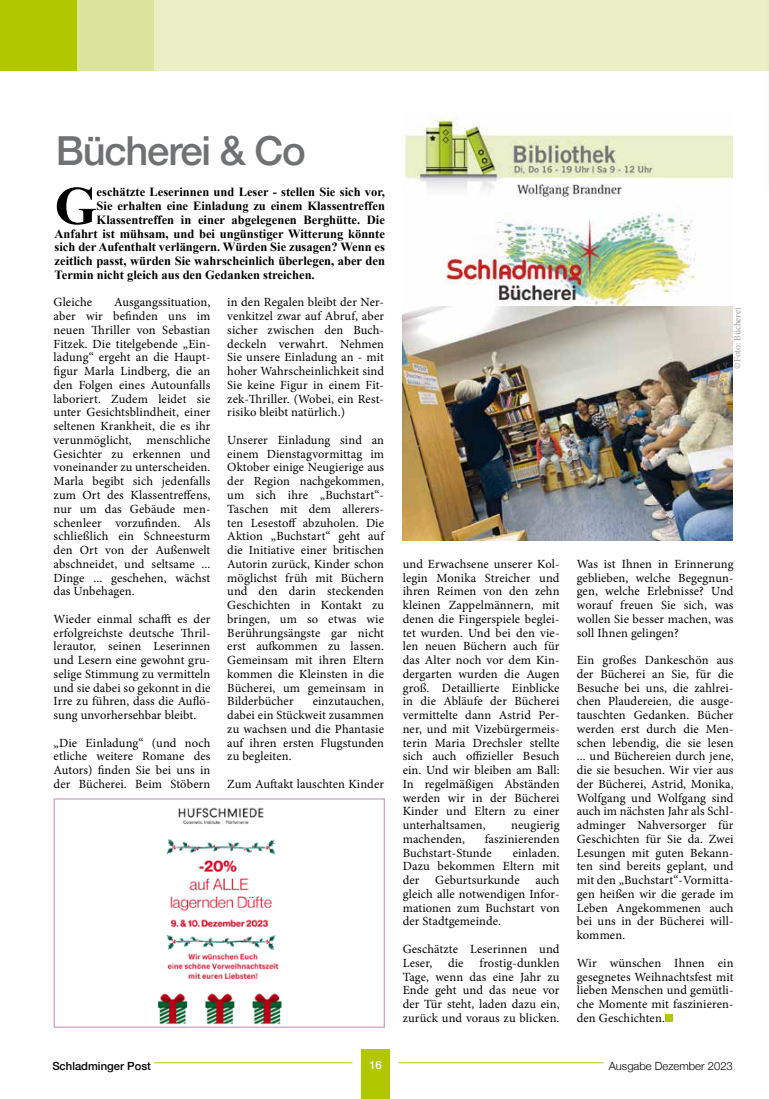
<style>
.page{position:relative;width:769px;height:1099px;background:#fff}
.page>*{position:absolute;margin:0;border:0;box-sizing:border-box;transform-origin:0 0}
.t1{font:700 54px "Times New Roman";color:#000}
.t2{font:500 40px "Helvetica Neue";letter-spacing:-.03em;color:#707172}
.t3{font:12.5px/13.8px "Minion Pro";letter-spacing:.01em;color:#000;text-align:justify}
.t4{font:700 12.5px "Times New Roman";color:#000}
.t5{font:300 11.25px "Helvetica Neue";color:#000}
.t6{font:500 11.25px "Helvetica Neue";color:#000}
.t7{font:500 11.25px "Helvetica Neue";color:#fff}
.t8{font:9.62px "Minion Pro";letter-spacing:-.015em;color:#9c9e9f}
</style>
<div class="page">
<div style="left:361px;top:1049px;width:29px;height:49px;background:#b1c800"></div>
<hr style="left:154px;top:1062px;width:199px;height:1px;background:#b1c800">
<hr style="left:399px;top:1062px;width:204px;height:1px;background:#b1c800">
<div style="left:0;top:0;width:77px;height:71px;background:#b1c800"></div>
<div style="left:77px;top:0;width:77px;height:71px;background:#dbe49a"></div>
<div style="left:154px;top:0;width:615px;height:71px;background:#eaefc5"></div>
<img style="left:402px;top:117px;width:331px;height:423px">
<div style="left:665px;top:1014px;width:8px;height:7px;background:#b1c800"></div>
<hr style="left:767px;top:0;width:2px;height:201px;background:#000;opacity:.75">
<img style="left:157px;top:807px;width:125px;height:217px">
<div style="left:54px;top:798px;width:331px;height:229px;border:1px solid #cda1c7"></div>
<h2 class="t2" style="left:56px;top:118px;width:252px">Bücherei &amp; Co</h2>
<h1 class="t1" style="left:55px;top:168px;width:44px">G</h1>
<p class="t4" style="left:97px;top:183px;width:290px">eschätzte Leserinnen und Leser - stellen Sie sich vor,</p>
<p class="t4" style="left:97px;top:197px;width:290px">Sie erhalten eine Einladung zu einem Klassentreffen</p>
<p class="t4" style="left:97px;top:211px;width:290px">Klassentreffen in einer abgelegenen Berghütte. Die</p>
<p class="t4" style="left:55px;top:225px;width:332px">Anfahrt ist mühsam, und bei ungünstiger Witterung könnte</p>
<p class="t4" style="left:55px;top:238px;width:332px">sich der Aufenthalt verlängern. Würden Sie zusagen? Wenn es</p>
<p class="t4" style="left:55px;top:252px;width:332px">zeitlich passt, würden Sie wahrscheinlich überlegen, aber den</p>
<p class="t4" style="left:55px;top:266px;width:262px">Termin nicht gleich aus den Gedanken streichen.</p>
<p class="t3" style="left:54px;top:295px;width:40px">Gleiche</p>
<p class="t3" style="left:227px;top:295px;width:158px">in den Regalen bleibt der Ner&shy;venkitzel zwar auf Abruf, aber sicher zwischen den Buch&shy;deckeln verwahrt. Nehmen Sie unsere Einladung an - mit hoher Wahrscheinlichkeit sind Sie keine Figur in einem Fit&shy;zek-Thriller. (Wobei, ein Rest&shy;risiko bleibt natürlich.)</p>
<p class="t3" style="left:227px;top:433px;width:158px">Unserer Einladung sind an einem Dienstagvormittag im Oktober einige Neugierige aus der Region nachgekommen, um sich ihre „Buchstart“- Taschen mit dem allerers&shy;ten Lesestoff abzuholen. Die Aktion „Buchstart“ geht auf die Initiative einer britischen Autorin zurück, Kinder schon möglichst früh mit Büchern und den darin steckenden Geschichten in Kontakt zu bringen, um so etwas wie Berührungsängste gar nicht erst aufkommen zu lassen.<br>Gemeinsam mit ihren Eltern kommen die Kleinsten in die Bücherei, um gemeinsam in Bilderbücher</p>
<p class="t3" style="left:54px;top:295px;width:158px;text-indent:60px">Ausgangssituation, aber wir befinden uns im neuen Thriller von Sebastian Fitzek. Die titelgebende „Ein&shy;ladung“ ergeht an die Haupt&shy;figur Marla Lindberg, die an den Folgen eines Autounfalls laboriert. Zudem leidet sie unter Gesichtsblindheit, einer seltenen Krankheit, die es ihr verunmöglicht, menschliche Gesichter zu erkennen und voneinander zu unterscheiden.<br>Marla begibt sich jedenfalls zum Ort des Klassentreffens, nur um das Gebäude men&shy;schenleer vorzufinden. Als schließlich ein Schneesturm den Ort von der Außenwelt abschneidet, und seltsame ...<br>Dinge ... geschehen, wächst das Unbehagen.</p>
<p class="t3" style="left:54px;top:612px;width:158px">Wieder einmal schafft es der erfolgreichste deutsche Thril&shy;lerautor, seinen Leserinnen und Lesern eine gewohnt gru&shy;selige Stimmung zu vermitteln und sie dabei so gekonnt in die Irre zu führen, dass die Auflö&shy;sung unvorhersehbar bleibt.</p>
<p class="t3" style="left:54px;top:735px;width:158px">„Die Einladung“ (und noch etliche weitere Romane des Autors) finden Sie bei uns in der Bücherei. Beim Stöbern</p>
<p class="t3" style="left:227px;top:694px;width:158px;text-indent:85px">einzutauchen, dabei ein Stückweit zusammen zu wachsen und die Phantasie auf ihren ersten Flugstunden zu begleiten.</p>
<p class="t3" style="left:227px;top:777px;width:158px">Zum Auftakt lauschten Kinder</p>
<p class="t8" style="left:731px;top:368px;width:62px;rotate:-90deg">©Foto: Bücherei</p>
<p class="t3" style="left:403px;top:557px;width:158px">und Erwachsene unserer Kol&shy;legin Monika Streicher und ihren Reimen von den zehn kleinen Zappelmännern, mit denen die Fingerspiele beglei&shy;tet wurden. Und bei den vie&shy;len neuen Büchern auch für das Alter noch vor dem Kin&shy;dergarten wurden die Augen groß. Detaillierte Einblicke in die Abläufe der Bücherei vermittelte dann Astrid Per&shy;ner, und mit Vizebürgermeis&shy;terin Maria Drechsler stellte sich auch offizieller Besuch ein. Und wir bleiben am Ball:<br>In regelmäßigen Abständen werden wir in der Bücherei Kinder und Eltern zu einer unterhaltsamen,</p>
<p class="t3" style="left:511px;top:818px;width:50px">neugierig</p>
<p class="t3" style="left:403px;top:832px;width:64px">machenden,</p>
<p class="t3" style="left:403px;top:832px;width:158px;text-indent:82px">faszinierenden<br>Buchstart-Stunde</p>
<p class="t3" style="left:403px;top:845px;width:158px;text-indent:110px">einladen.<br>Dazu bekommen Eltern mit der</p>
<p class="t3" style="left:403px;top:873px;width:158px;text-indent:133px">auch gleich alle notwendigen Infor&shy;mationen zum Buchstart von der Stadtgemeinde.</p>
<p class="t3" style="left:403px;top:942px;width:158px">Geschätzte Leserinnen und<br>Leser,</p>
<p class="t3" style="left:435px;top:873px;width:86px">Geburtsurkunde</p>
<p class="t3" style="left:403px;top:955px;width:158px;text-indent:77px">frostig-dunklen Tage, wenn das eine Jahr zu Ende geht und das neue vor der Tür steht, laden dazu ein, zurück und voraus zu blicken.</p>
<p class="t3" style="left:448px;top:955px;width:17px">die</p>
<p class="t3" style="left:577px;top:557px;width:158px">Was ist Ihnen in Erinnerung geblieben, welche Begegnun&shy;gen, welche Erlebnisse? Und worauf freuen Sie sich, was wollen Sie besser machen, was soll Ihnen gelingen?</p>
<p class="t3" style="left:577px;top:653px;width:158px">Ein großes Dankeschön aus der Bücherei an Sie, für die Besuche bei uns, die zahlrei&shy;chen Plaudereien, die ausge&shy;tauschten Gedanken. Bücher werden erst durch die Men&shy;schen lebendig, die sie lesen ... und Büchereien durch jene, die sie besuchen. Wir vier aus der Bücherei, Astrid, Monika, Wolfgang und Wolfgang sind auch im nächsten Jahr als Schl&shy;adminger Nahversorger für Geschichten für Sie da. Zwei Lesungen mit guten Bekann&shy;ten sind bereits geplant, und mit den „Buchstart“-Vormitta&shy;gen heißen wir die gerade im Leben Angekommenen auch bei uns in der Bücherei will&shy;kommen.</p>
<p class="t3" style="left:577px;top:955px;width:158px">Wir wünschen Ihnen ein gesegnetes Weihnachtsfest mit lieben Menschen und gemütli&shy;che Momente mit faszinieren&shy;den Geschichten.</p>
<p class="t6" style="left:52px;top:1056px;width:100px">Schladminger Post</p>
<p class="t7" style="left:369px;top:1056px;width:14px">16</p>
<p class="t5" style="left:609px;top:1056px;width:126px">Ausgabe Dezember 2023</p>
</div>
